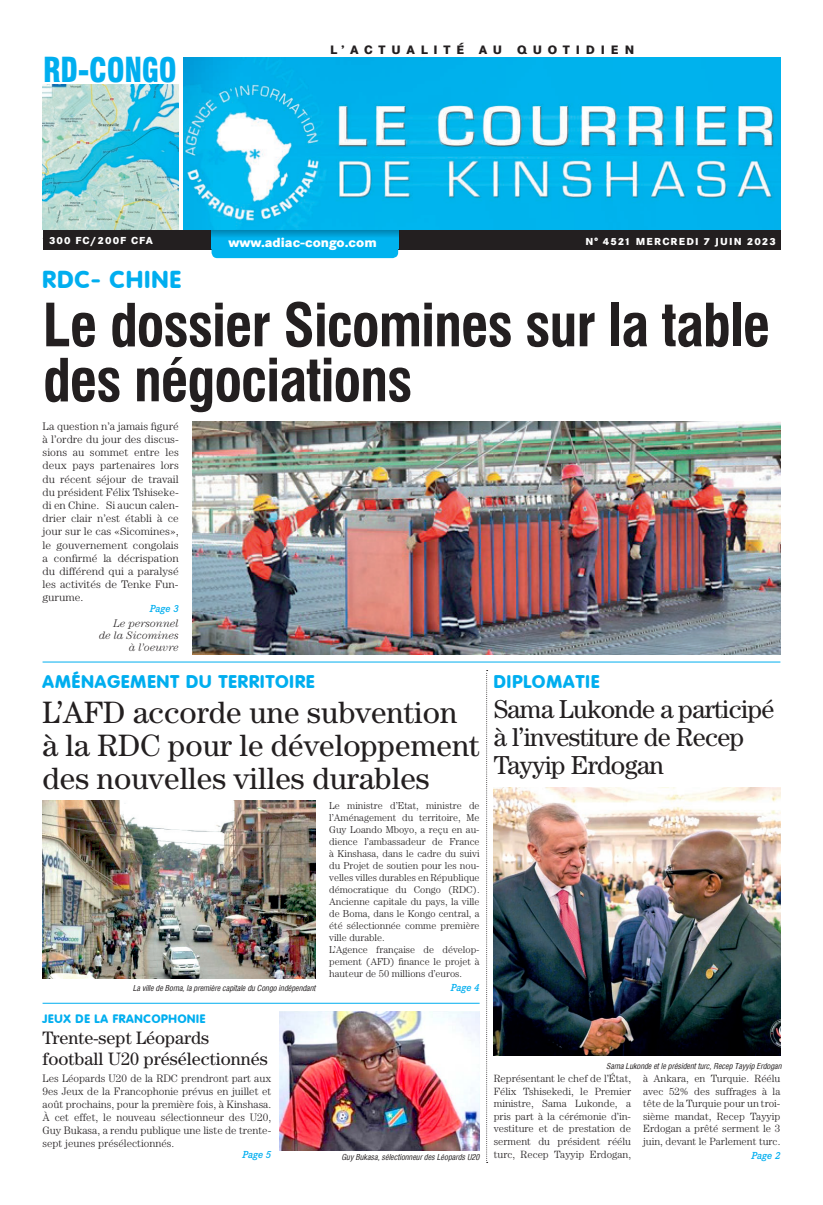
<style>
.page{position:relative;width:823px;height:1205px;background:#fff}
.page>*{position:absolute;margin:0;border:0;box-sizing:border-box;transform-origin:0 0}
.t1{font:700 58px/55px "Corporate Condensed";letter-spacing:-.02em;color:#231f20}
.t2{font:900 33px "Corporate Condensed";letter-spacing:-.01em;color:#00aeef;scale:.91 1}
.t3{font:31px/33px "Century";color:#231f20}
.t4{font:26px/28px "Century";letter-spacing:-.025em;color:#231f20}
.t5{font:800 24px "Corporate Rounded";letter-spacing:.06em;color:#00aeef}
.t6{font:18px/21px "Century";color:#231f20}
.t7{font:800 18px "Corporate Rounded";letter-spacing:.06em;color:#00aeef}
.t8{font:800 13px "Corporate SBQ";color:#fff}
.t9{font:800 12px "Corporate SBQ";letter-spacing:.485em;color:#231f20}
.t10{font:800 12px "Corporate Rounded";letter-spacing:.06em;color:#00aeef}
.t11{font:300 11px/13.2px "Century";color:#231f20;text-align:justify}
.t12{font:italic 300 11px/12px "Century";color:#231f20;text-align:right}
.t13{font:300 10.8px/13px "Century";color:#231f20;text-align:justify}
.t14{font:300 10.5px/12.6px "Century";color:#231f20;text-align:justify}
.t15{font:300 10px/12px "Century";color:#231f20}
.t16{font:800 10px "Corporate SBQ";letter-spacing:.12em;color:#fff}
.t17{font:italic 500 10px "Corporate EBQ";color:#00aeef}
.t18{font:800 10px "Corporate SBQ";letter-spacing:.1em;color:#fff}
.t19{font:italic 8px "Corporate Condensed";color:#231f20}
</style>
<div class="page">
<div style="left:43px;top:230px;width:737px;height:20px;background:#231f20"></div>
<div style="left:211px;top:248px;width:187px;height:10px;background:#00b3ef"></div>
<svg style="left:211px;top:230px;width:187px;height:18px;background:#00a7e0"></svg>
<img style="left:43px;top:84px;width:136px;height:145px">
<img style="left:184px;top:57px;width:596px;height:173px">
<img style="left:193px;top:421px;width:587px;height:234px">
<hr style="left:43px;top:661px;width:737px;height:1px;background:#00aeef">
<img style="left:43px;top:801px;width:272px;height:177px">
<img style="left:493px;top:787px;width:287px;height:268px">
<hr style="left:43px;top:1003px;width:436px;height:1px;background:#00aeef">
<img style="left:279px;top:1011px;width:200px;height:139px">
<svg style="left:486px;top:670px;width:1px;height:493px"></svg>
<h2 class="t2" style="left:43px;top:50px;width:148px">RD-CONGO</h2>
<p class="t9" style="left:330px;top:42px;width:305px">L’ACTUALITÉ AU QUOTIDIEN</p>
<p class="t18" style="left:43px;top:234px;width:112px"><sup>55</sup>300 FC/200F CFA</p>
<h3 class="t8" style="left:228px;top:234px;width:150px">www.adiac-congo.com</h3>
<p class="t16" style="left:585px;top:235px;width:192px">N° 4521 MERCREDI 7 JUIN 2023</p>
<h3 class="t5" style="left:43px;top:266px;width:140px">RDC- CHINE</h3>
<h1 class="t1" style="left:43px;top:298px;width:728px">Le dossier Sicomines sur la table des négociations</h1>
<p class="t11" style="left:43px;top:419px;width:138px">La question n’a jamais figuré à l’ordre du jour des discus&shy;sions au sommet entre les deux pays partenaires lors du récent séjour de travail du président Félix Tshiseke&shy;di en Chine. Si aucun calen&shy;drier clair n’est établi à ce jour sur le cas «Sicomines», le gouvernement congolais a confirmé la décrispation du différend qui a paralysé les activités de Tenke Fun&shy;gurume.</p>
<p class="t17" style="left:150px;top:603px;width:30px">Page 3</p>
<p class="t12" style="left:99px;top:617px;width:81px">Le personnel de la Sicomines à l’oeuvre</p>
<h3 class="t7" style="left:43px;top:670px;width:273px">AMÉNAGEMENT DU TERRITOIRE</h3>
<h3 class="t3" style="left:43px;top:696px;width:438px">L’AFD accorde une subvention à la RDC pour le développement des nouvelles villes durables</h3>
<p class="t19" style="left:133px;top:983px;width:184px">La ville de Boma, la première capitale du Congo indépendant</p>
<p class="t10" style="left:43px;top:1011px;width:164px">JEUX DE LA FRANCOPHONIE</p>
<h3 class="t6" style="left:43px;top:1026px;width:227px">Trente-sept Léopards football U20 présélectionnés</h3>
<p class="t13" style="left:43px;top:1072px;width:230px">Les Léopards U20 de la RDC prendront part aux 9es Jeux de la Francophonie prévus en juillet et août prochains, pour la première fois, à Kinshasa.<br>À cet effet, le nouveau sélectionneur des U20, Guy Bukasa, a rendu publique une liste de trente&shy;sept jeunes présélectionnés.</p>
<p class="t17" style="left:242px;top:1149px;width:30px">Page 5</p>
<p class="t15" style="left:329px;top:799px;width:152px">Le ministre d’Etat, ministre de l’Aménagement du territoire, Me<br>Guy Loando Mboyo, a reçu en au&shy;dience l’ambassadeur de France à Kinshasa, dans le cadre du suivi du Projet de soutien pour les nou&shy;velles villes durables en République démocratique du Congo (RDC).<br>Ancienne capitale du pays, la ville de Boma, dans le Kongo central, a été sélectionnée comme première ville durable.<br>L’Agence française de dévelop&shy;pement (AFD) finance le projet à hauteur de 50 millions d’euros.</p>
<p class="t17" style="left:450px;top:981px;width:30px">Page 4</p>
<p class="t19" style="left:341px;top:1152px;width:139px">Guy Bukasa, sélectionneur des Léopards U20</p>
<h3 class="t7" style="left:493px;top:670px;width:107px">DIPLOMATIE</h3>
<h3 class="t4" style="left:493px;top:695px;width:282px">Sama Lukonde a participé à l’investiture de Recep<br>Tayyip Erdogan</h3>
<p class="t19" style="left:606px;top:1061px;width:177px">Sama Lukonde et le président turc, Recep Tayyip Erdogan</p>
<p class="t14" style="left:493px;top:1072px;width:139px">Représentant le chef de l’État, Félix Tshisekedi, le Premier ministre, Sama Lukonde, a pris part à la cérémonie d’in&shy;vestiture et de prestation de serment du président réélu turc, Recep Tayyip Erdogan,</p>
<p class="t14" style="left:642px;top:1072px;width:139px">à Ankara, en Turquie. Réélu avec 52% des suffrages à la tête de la Turquie pour un troi&shy;sième mandat, Recep Tayyip Erdogan a prêté serment le 3 juin, devant le Parlement turc.</p>
<p class="t17" style="left:751px;top:1149px;width:30px">Page 2</p>
</div>
